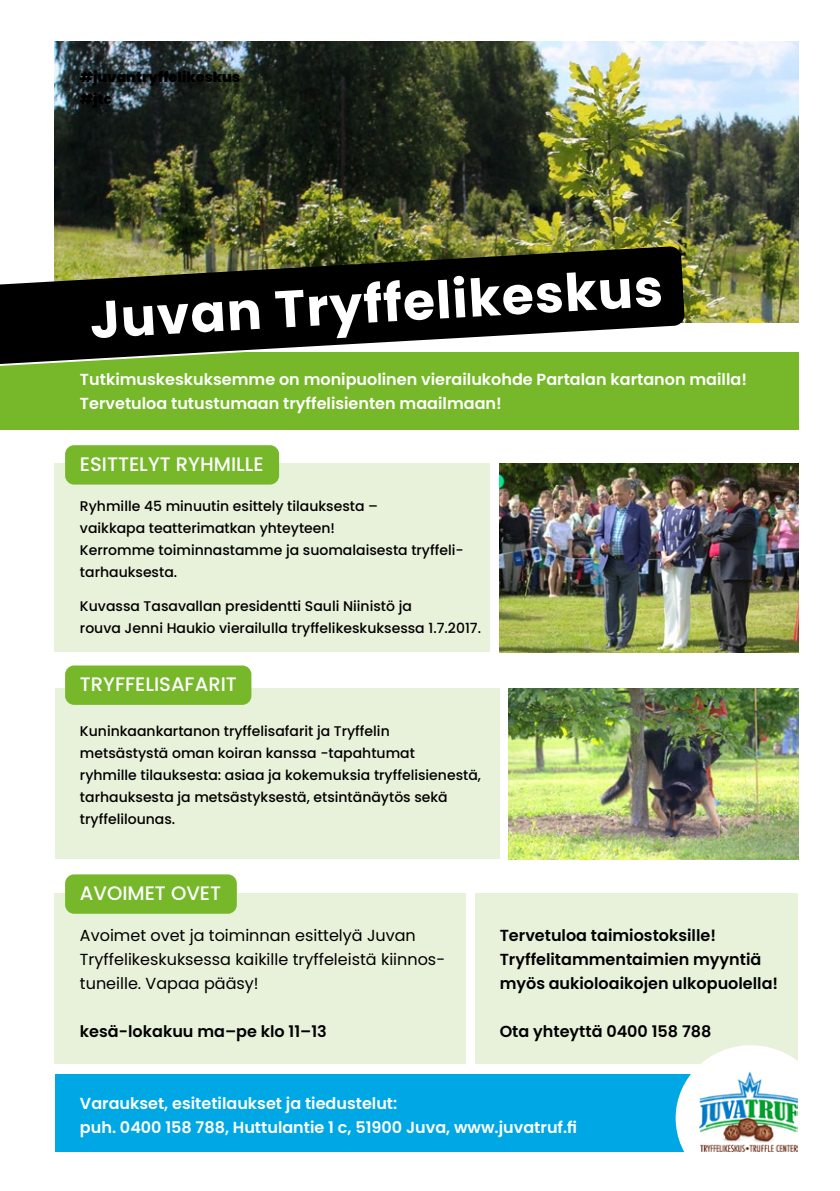
<style>
.page{position:relative;width:840px;height:1191px;background:#fff}
.page>*{position:absolute;margin:0;border:0;box-sizing:border-box;transform-origin:0 0}
.t1{font:700 51.8px "Poppins";color:#fff}
.t2{font:500 19.6px "Poppins";color:#fff}
.t3{font:600 16px/24px "Poppins";color:#fff}
.t4{font:600 16px/24px "Poppins";color:#000}
.t5{font:16px/24px "Poppins";color:#000}
.t6{font:500 14px/22px "Poppins";color:#000}
.t7{font:900 14px/22px "Poppins";color:#000}
</style>
<div class="page">
<img style="left:55px;top:42px;width:742px;height:280px">
<div style="left:55px;top:1074px;width:742px;height:77px;background:#00a7e5"></div>
<img style="left:499px;top:463px;width:298px;height:189px">
<div style="left:55px;top:463px;width:435px;height:189px;background:#e8f1da"></div>
<div style="left:55px;top:688px;width:444px;height:171px;background:#e8f1da"></div>
<img style="left:508px;top:688px;width:289px;height:171px">
<div style="left:55px;top:893px;width:411px;height:170px;background:#e8f1da"></div>
<div style="left:475px;top:893px;width:322px;height:170px;background:#e8f1da"></div>
<div style="left:0;top:351px;width:797px;height:78px;background:#76b82a"></div>
<div style="left:65px;top:665px;width:186px;height:40px;background:#76b82a;border-radius:9px"></div>
<div style="left:65px;top:874px;width:172px;height:39px;background:#76b82a;border-radius:9px"></div>
<div style="left:65px;top:445px;width:214px;height:39px;background:#76b82a;border-radius:9px"></div>
<div style="left:675px;top:1045px;width:150px;height:146px;background:#fff;border-radius:50%"></div>
<img style="left:699px;top:1072px;width:98px;height:79px">
<svg style="left:0;top:246px;width:684px;height:120px;fill:#000"></svg>
<div style="left:74px;top:65px;width:182px;height:60px;background:#000;opacity:.75"></div>
<p class="t7" style="left:80px;top:66px;width:162px">#juvantryffelikeskus #jtc</p>
<h1 class="t1" style="left:88px;top:289px;width:575px;rotate:-3deg">Juvan Tryffelikeskus</h1>
<p class="t3" style="left:80px;top:367px;width:668px">Tutkimuskeskuksemme on monipuolinen vierailukohde Partalan kartanon mailla!<br>Tervetuloa tutustumaan tryffelisienten maailmaan!</p>
<h2 class="t2" style="left:80px;top:453px;width:185px">ESITTELYT RYHMILLE</h2>
<p class="t6" style="left:80px;top:495px;width:382px">Ryhmille 45 minuutin esittely tilauksesta –<br>vaikkapa teatterimatkan yhteyteen!<br>Kerromme toiminnastamme ja suomalaisesta tryffeli&shy;tarhauksesta.</p>
<p class="t6" style="left:80px;top:595px;width:402px">Kuvassa Tasavallan presidentti Sauli Niinistö ja<br>rouva Jenni Haukio vierailulla tryffelikeskuksessa 1.7.2017.</p>
<h2 class="t2" style="left:80px;top:673px;width:158px">TRYFFELISAFARIT</h2>
<p class="t6" style="left:80px;top:720px;width:402px">Kuninkaankartanon tryffelisafarit ja Tryffelin metsästystä oman koiran kanssa -tapahtumat<br>ryhmille tilauksesta: asiaa ja kokemuksia tryffelisienestä, tarhauksesta ja metsästyksestä, etsintänäytös sekä tryffelilounas.</p>
<h2 class="t2" style="left:80px;top:882px;width:143px">AVOIMET OVET</h2>
<p class="t5" style="left:80px;top:923px;width:366px">Avoimet ovet ja toiminnan esittelyä Juvan<br>Tryffelikeskuksessa kaikille tryffeleistä kiinnos&shy;tuneille. Vapaa pääsy!</p>
<p class="t4" style="left:80px;top:1019px;width:248px">kesä-lokakuu ma–pe klo 11–13</p>
<p class="t4" style="left:499px;top:923px;width:280px">Tervetuloa taimiostoksille!<br>Tryffelitammentaimien myyntiä myös aukioloaikojen ulkopuolella!</p>
<p class="t4" style="left:499px;top:1019px;width:213px">Ota yhteyttä 0400 158 788</p>
<p class="t3" style="left:80px;top:1091px;width:498px">Varaukset, esitetilaukset ja tiedustelut:<br>puh. 0400 158 788, Huttulantie 1 c, 51900 Juva, www.juvatruf.fi</p>
</div>
